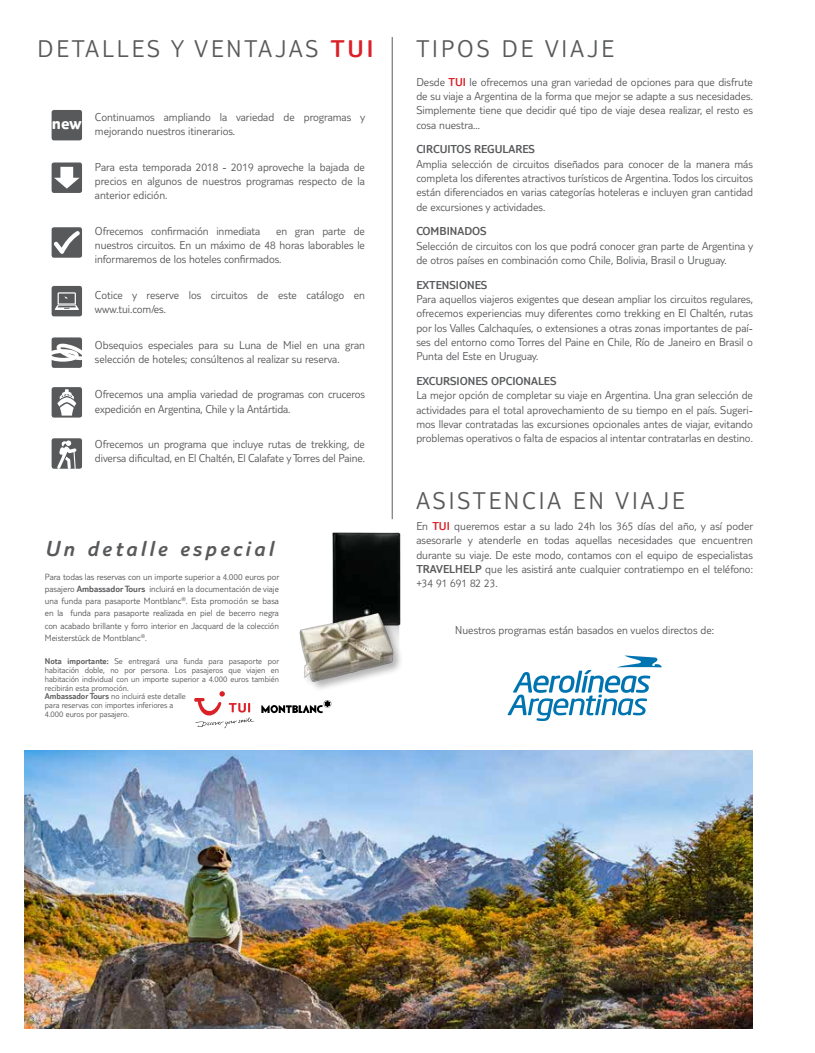
<style>
.page{position:relative;width:815px;height:1053px;background:#fff}
.page>*{position:absolute;margin:0;border:0;box-sizing:border-box;transform-origin:0 0}
.t1{font:300 25px "TUI Type";color:#58595b}
.t2{font:300 25px "TUI Type";color:#da2128}
.t3{font:italic 300 22.5px "TUI Type";letter-spacing:.15em;color:#58595b}
.t4{font:700 17.5px "TUI Type";color:#fff}
.t5{font:300 11.88px/14.2px "TUI Type";color:#58595b}
.t6{font:300 11.88px "TUI Type";color:#58595b}
.t7{font:300 9.38px/12.1px "TUI Type";color:#58595b;text-align:justify}
.t8{font:300 8.75px/8.8px "TUI Type";color:#58595b}
.s1{color:#da2128}
.s2{font-style:inherit}
</style>
<div class="page">
<hr style="left:392px;top:37px;width:1px;height:482px;background:#5d5d60">
<img style="left:25px;top:750px;width:728px;height:278px">
<div style="left:50px;top:109px;width:33px;height:33px;background:#58595b;border-radius:4px"></div>
<div style="left:49px;top:107px;width:36px;height:36px;border:2px solid #fff;border-radius:4px"></div>
<div style="left:50px;top:161px;width:33px;height:33px;background:#58595b;border-radius:4px"></div>
<svg style="left:54px;top:167px;width:26px;height:22px"></svg>
<div style="left:49px;top:160px;width:36px;height:35px;border:2px solid #fff;border-radius:4px"></div>
<div style="left:50px;top:226px;width:33px;height:33px;background:#58595b;border-radius:4px"></div>
<div style="left:49px;top:225px;width:36px;height:35px;border:2px solid #fff;border-radius:4px"></div>
<svg style="left:54px;top:231px;width:26px;height:23px"></svg>
<div style="left:50px;top:285px;width:33px;height:32px;background:#58595b;border-radius:4px"></div>
<div style="left:49px;top:283px;width:36px;height:36px;border:2px solid #fff;border-radius:4px"></div>
<svg style="left:55px;top:292px;width:24px;height:18px"></svg>
<div style="left:50px;top:336px;width:33px;height:33px;background:#58595b;border-radius:4px"></div>
<svg style="left:52px;top:343px;width:30px;height:18px"></svg>
<div style="left:49px;top:335px;width:36px;height:35px;border:2px solid #fff;border-radius:4px"></div>
<div style="left:50px;top:386px;width:33px;height:33px;background:#58595b;border-radius:4px"></div>
<svg style="left:57px;top:389px;width:19px;height:26px"></svg>
<div style="left:49px;top:384px;width:36px;height:36px;border:2px solid #fff;border-radius:4px"></div>
<div style="left:50px;top:437px;width:33px;height:33px;background:#58595b;border-radius:4px"></div>
<div style="left:49px;top:436px;width:36px;height:35px;border:2px solid #fff;border-radius:4px"></div>
<svg style="left:57px;top:440px;width:20px;height:29px"></svg>
<img style="left:332px;top:532px;width:69px;height:64px">
<img style="left:299px;top:596px;width:102px;height:93px">
<svg style="left:261px;top:700px;width:70px;height:13px"></svg>
<svg style="left:194px;top:691px;width:60px;height:37px"></svg>
<svg style="left:508px;top:655px;width:154px;height:66px"></svg>
<h1 class="t1" style="left:37px;top:35px;width:35px">Detalles</h1>
<h1 class="t1" style="left:171px;top:35px;width:40px">y ventajas</h1>
<h1 class="t2" style="left:331px;top:35px;width:44px">TU I</h1>
<h1 class="t1" style="left:416px;top:35px;width:31px">Tipos</h1>
<h1 class="t1" style="left:502px;top:35px;width:58px">de viaje</h1>
<p class="t5" style="left:416px;top:74px;width:338px;text-align:justify">Desde <span class="s1">TUI</span> le ofrecemos una gran variedad de opciones para que disfrute de su viaje a Argentina de la forma que mejor se adapte a sus necesidades.<br>Simplemente tiene que decidir qué tipo de viaje desea realizar, el resto es cosa nuestra…</p>
<p class="t6" style="left:416px;top:143px;width:120px">CIRCUITOS REGULARES</p>
<p class="t5" style="left:416px;top:156px;width:338px;text-align:justify">Amplia selección de circuitos diseñados para conocer de la manera más completa los diferentes atractivos turísticos de Argentina. Todos los circuitos están diferenciados en varias categorías hoteleras e incluyen gran cantidad de excursiones y actividades.</p>
<p class="t6" style="left:416px;top:225px;width:9px">COM</p>
<p class="t6" style="left:439px;top:225px;width:49px">BINADOS</p>
<p class="t5" style="left:416px;top:238px;width:338px">Selección de circuitos con los que podrá conocer gran parte de Argentina y de otros países en combinación como Chile, Bolivia, Brasil o Uruguay.</p>
<p class="t6" style="left:416px;top:278px;width:72px">EXTENSIONES</p>
<p class="t5" style="left:416px;top:292px;width:338px;text-align:justify">Para aquellos viajeros exigentes que desean ampliar los circuitos regulares, ofrecemos experiencias muy diferentes como trekking en El Chaltén, rutas por los Valles Calchaquíes, o extensiones a otras zonas importantes de paí&shy;ses del entorno como Torres del Paine en Chile, Río de Janeiro en Brasil o Punta del Este en Uruguay.</p>
<p class="t6" style="left:416px;top:374px;width:142px">EXCURSIONES O PCIONALES</p>
<p class="t5" style="left:416px;top:388px;width:338px;text-align:justify">La mejor opción de completar su viaje en Argentina. Una gran selección de actividades para el total aprovechamiento de su tiempo en el país. Sugeri&shy;mos llevar contratadas las excursiones opcionales antes de viajar, evitando problemas operativos o falta de espacios al intentar contratarlas en destino.</p>
<p class="t5" style="left:95px;top:110px;width:272px">Continuamos ampliando la variedad de programas y mejorando nuestros itinerarios.</p>
<p class="t5" style="left:95px;top:159px;width:272px;text-align:justify">Para esta temporada 2018 - 2019 aproveche la bajada de precios en algunos de nuestros programas respecto de la anterior edición.</p>
<p class="t5" style="left:95px;top:223px;width:167px">Ofrecemos confirmación inmediata</p>
<h3 class="t4" style="left:52px;top:113px;width:31px">new</h3>
<p class="t5" style="left:95px;top:223px;width:272px;text-align:justify;text-indent:181px">en gran parte de nuestros circuitos. En un máximo de 48 horas laborables le informaremos de los hoteles confirmados.</p>
<p class="t5" style="left:95px;top:287px;width:272px">Cotice y reserve los circuitos de este catálogo en www.tui.com/es.</p>
<p class="t5" style="left:95px;top:337px;width:272px">Obsequios especiales para su Luna de Miel en una gran selección de hoteles; consúltenos al realizar su reserva.</p>
<p class="t5" style="left:95px;top:387px;width:272px">Ofrecemos una amplia variedad de programas con cruceros expedición en Argentina, Chile y la Antártida.</p>
<p class="t5" style="left:95px;top:437px;width:272px">Ofrecemos un programa que incluye rutas de trekking, de diversa dificultad, en El Chaltén, El Calafate y Torres del Paine.</p>
<h2 class="t3" style="left:45px;top:535px;width:230px">Un detalle especial</h2>
<p class="t7" style="left:45px;top:570px;width:236px">Para todas las reservas con un importe superior a 4.000 euros por pasajero <span class="s2">AMBASSADOR TOURS</span> incluirá en la documentación de viaje una funda para pasaporte Montblanc<sup>®</sup>. Esta promoción se basa en la funda para pasaporte realizada en piel de becerro negra con acabado brillante y forro interior en Jacquard de la colección Meisterstück de Montblanc<sup>®</sup>.</p>
<p class="t8" style="left:45px;top:657px;width:236px"><span class="s2">NOTA IMPORTANTE:</span> Se entregará una funda para pasaporte por habitación doble, no por persona. Los pasajeros que viajen en habitación individual con un importe superior a 4.000 euros también recibirán esta promoción.<br><span class="s2">AMBASSADOR TOURS</span> no incluirá este detalle<br>para reservas con importes inferiores a<br>4.000 euros por pasajero.</p>
<h1 class="t1" style="left:416px;top:486px;width:57px">asi stencia</h1>
<h1 class="t1" style="left:573px;top:486px;width:57px">en viaje</h1>
<p class="t5" style="left:416px;top:519px;width:338px;text-align:justify">En <span class="s1">TUI</span> queremos estar a su lado 24h los 365 días del año, y así poder asesorarle y atenderle en todas aquellas necesidades que encuentren durante su viaje. De este modo, contamos con el equipo de especialistas</p>
<p class="t6" style="left:416px;top:562px;width:54px">TRAVELHELP</p>
<p class="t5" style="left:416px;top:561px;width:338px;text-indent:69px">que les asistirá ante cualquier contratiempo en el teléfono: +34 91 691 82 23.</p>
<p class="t5" style="left:455px;top:622px;width:260px">Nuestros programas están basados en vuelos directos de:</p>
</div>
